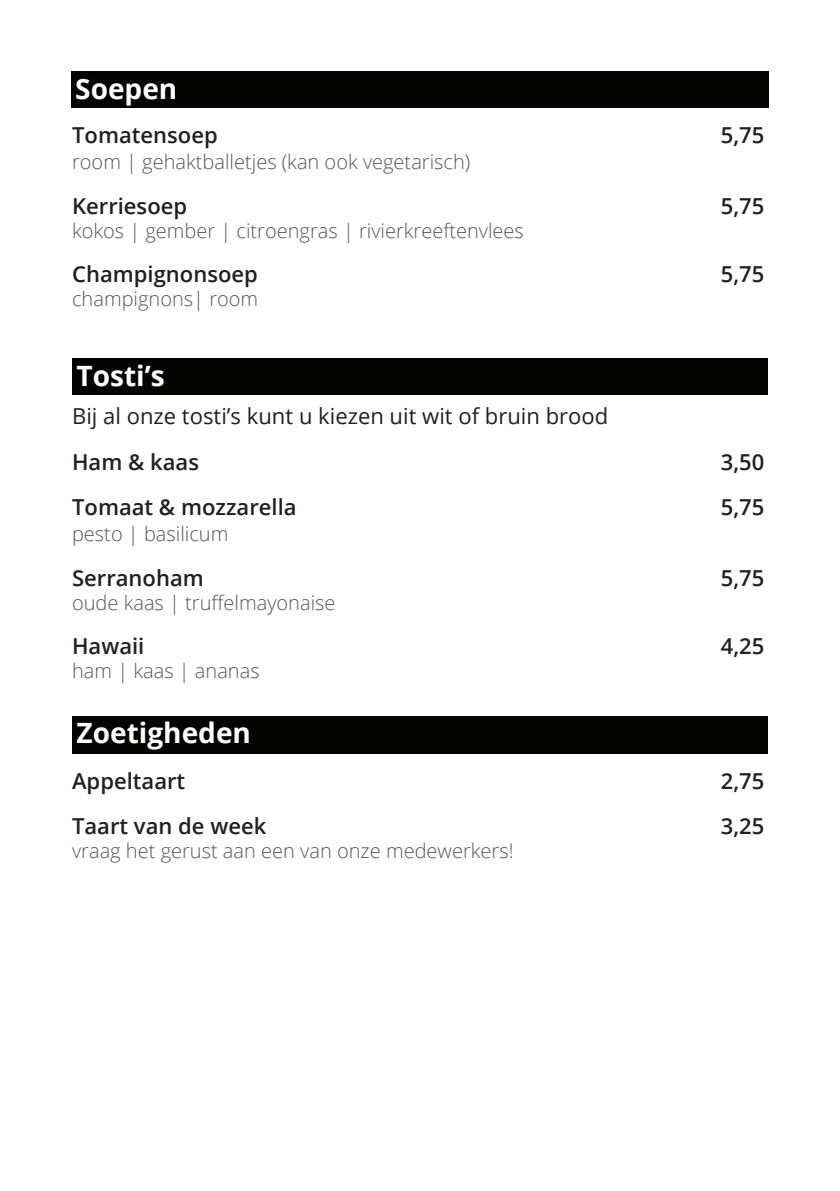
<style>
.page{position:relative;width:840px;height:1191px;background:#fff}
.page>*{position:absolute;margin:0;border:0;box-sizing:border-box;transform-origin:0 0}
.t1{font:700 28px "Open Sans";color:#fff}
.t2{font:600 22px "Open Sans";color:#231f20}
.t3{font:22px "Open Sans";color:#231f20}
.t4{font:300 20px "Open Sans";color:#545557}
</style>
<div class="page">
<div style="left:72px;top:358px;width:695px;height:37px;background:#040503"></div>
<div style="left:71px;top:71px;width:697px;height:37px;background:#040503"></div>
<div style="left:72px;top:715px;width:695px;height:38px;background:#040503"></div>
<p class="t1" style="left:75px;top:69px;width:103px">Soepen</p>
<p class="t2" style="left:72px;top:120px;width:147px">Tomatensoep</p>
<p class="t2" style="left:720px;top:120px;width:45px">5,75</p>
<p class="t4" style="left:72px;top:148px;width:399px">room | gehaktballetjes (kan ook vegetarisch)</p>
<p class="t2" style="left:72px;top:190px;width:117px">Kerriesoep</p>
<p class="t2" style="left:720px;top:190px;width:45px">5,75</p>
<p class="t4" style="left:72px;top:217px;width:453px">kokos | gember | citroengras | rivierkreeftenvlees</p>
<p class="t2" style="left:72px;top:259px;width:187px">Champignonsoep</p>
<p class="t2" style="left:720px;top:259px;width:45px">5,75</p>
<p class="t4" style="left:72px;top:285px;width:187px">champignons| room</p>
<p class="t1" style="left:77px;top:355px;width:90px">Tosti’s</p>
<p class="t3" style="left:72px;top:401px;width:537px">Bij al onze tosti’s kunt u kiezen uit wit of bruin brood</p>
<p class="t2" style="left:72px;top:447px;width:128px">Ham &amp; kaas</p>
<p class="t2" style="left:720px;top:447px;width:45px">3,50</p>
<p class="t2" style="left:72px;top:491px;width:226px">Tomaat &amp; mozzarella</p>
<p class="t2" style="left:720px;top:491px;width:45px">5,75</p>
<p class="t4" style="left:72px;top:520px;width:158px">pesto | basilicum</p>
<p class="t2" style="left:72px;top:562px;width:133px">Serranoham</p>
<p class="t2" style="left:720px;top:562px;width:45px">5,75</p>
<p class="t4" style="left:72px;top:588px;width:265px">oude kaas | truffelmayonaise</p>
<p class="t2" style="left:72px;top:631px;width:74px">Hawaii</p>
<p class="t2" style="left:720px;top:631px;width:45px">4,25</p>
<p class="t4" style="left:72px;top:657px;width:189px">ham | kaas | ananas</p>
<p class="t1" style="left:77px;top:713px;width:176px">Zoetigheden</p>
<p class="t2" style="left:72px;top:766px;width:115px">Appeltaart</p>
<p class="t2" style="left:720px;top:766px;width:45px">2,75</p>
<p class="t2" style="left:72px;top:810px;width:196px">Taart van de week</p>
<p class="t2" style="left:720px;top:810px;width:45px">3,25</p>
<p class="t4" style="left:72px;top:836px;width:442px">vraag het gerust aan een van onze medewerkers!</p>
</div>
